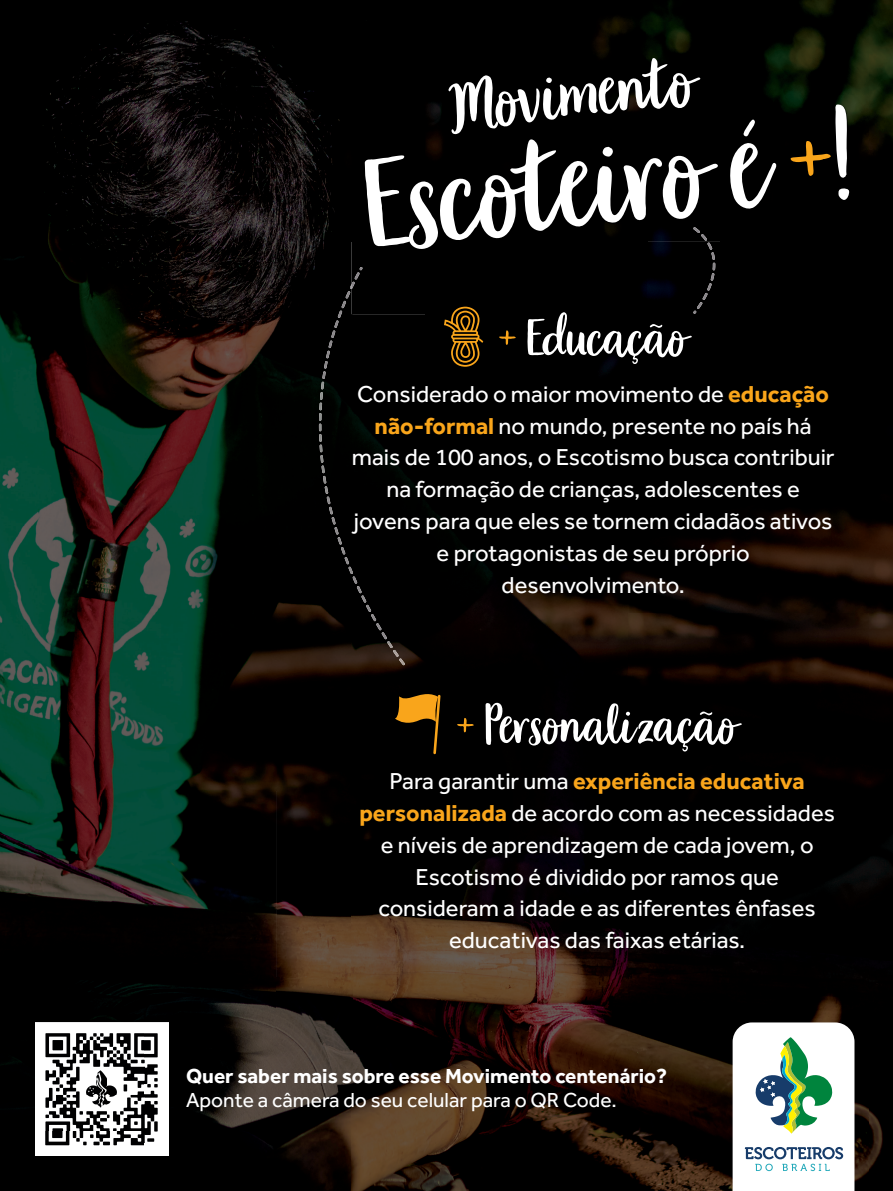
<style>
.page{position:relative;width:893px;height:1191px;background:#fff}
.page>*{position:absolute;margin:0;border:0;box-sizing:border-box;transform-origin:0 0}
.t1{font:135.17px "Garden Grown US B";color:#fff}
.t2{font:75.11px "Garden Grown US B";color:#fff}
.t3{font:55.62px "Garden Grown US B";color:#fff}
.t4{font:23.83px/31.8px "Effra";color:#fff;text-align:center}
.t5{font:700 21px "Effra";color:#fff}
.t6{font:21px "Effra";color:#fff}
.s1{color:#f9a51b}
.s2{font-weight:700;color:#f9a51b}
</style>
<div class="page">
<img style="left:0;top:0;width:276px;height:1027px">
<img style="left:276px;top:0;width:76px;height:1191px">
<img style="left:352px;top:0;width:541px;height:24px">
<img style="left:868px;top:24px;width:25px;height:1167px">
<img style="left:352px;top:22px;width:516px;height:1169px">
<div style="left:0;top:1027px;width:37px;height:164px;background:#000"></div>
<img style="left:164px;top:1027px;width:113px;height:164px">
<div style="left:37px;top:1156px;width:127px;height:35px;background:#000"></div>
<svg style="left:733px;top:1022px;width:121px;height:169px"></svg>
<img style="left:35px;top:1022px;width:133px;height:134px">
<img style="left:693px;top:227px;width:22px;height:87px">
<img style="left:319px;top:284px;width:33px;height:126px">
<img style="left:352px;top:267px;width:11px;height:22px">
<svg style="left:444px;top:307px;width:39px;height:60px;background:#513608"></svg>
<svg style="left:395px;top:692px;width:46px;height:62px;background:#5e3e0a"></svg>
<h2 class="t2" style="left:449px;top:63px;width:244px;rotate:-6deg">Movimento</h2>
<h1 class="t1" style="left:358px;top:129px;width:493px;rotate:-6deg">Escoteiro é <span class="s1">+</span>!</h1>
<h3 class="t3" style="left:499px;top:306px;width:189px"><span class="s1">+</span> Educação</h3>
<p class="t4" style="left:352px;top:378px;width:484px">Considerado o maior movimento de <span class="s2">educação não-formal</span> no mundo, presente no país há mais de 100 anos, o Escotismo busca contribuir na formação de crianças, adolescentes e jovens para que eles se tornem cidadãos ativos e protagonistas de seu próprio desenvolvimento.</p>
<h3 class="t3" style="left:457px;top:693px;width:281px"><span class="s1">+</span> Personalização</h3>
<p class="t4" style="left:359px;top:765px;width:477px">Para garantir uma <span class="s2">experiência educativa personalizada</span> de acordo com as necessidades e níveis de aprendizagem de cada jovem, o Escotismo é dividido por ramos que consideram a idade e as diferentes ênfases educativas das faixas etárias.</p>
<p class="t5" style="left:186px;top:1063px;width:483px">Quer saber mais sobre esse Movimento centenário?</p>
<p class="t6" style="left:186px;top:1087px;width:432px">Aponte a câmera do seu celular para o QR Code.</p>
</div>
